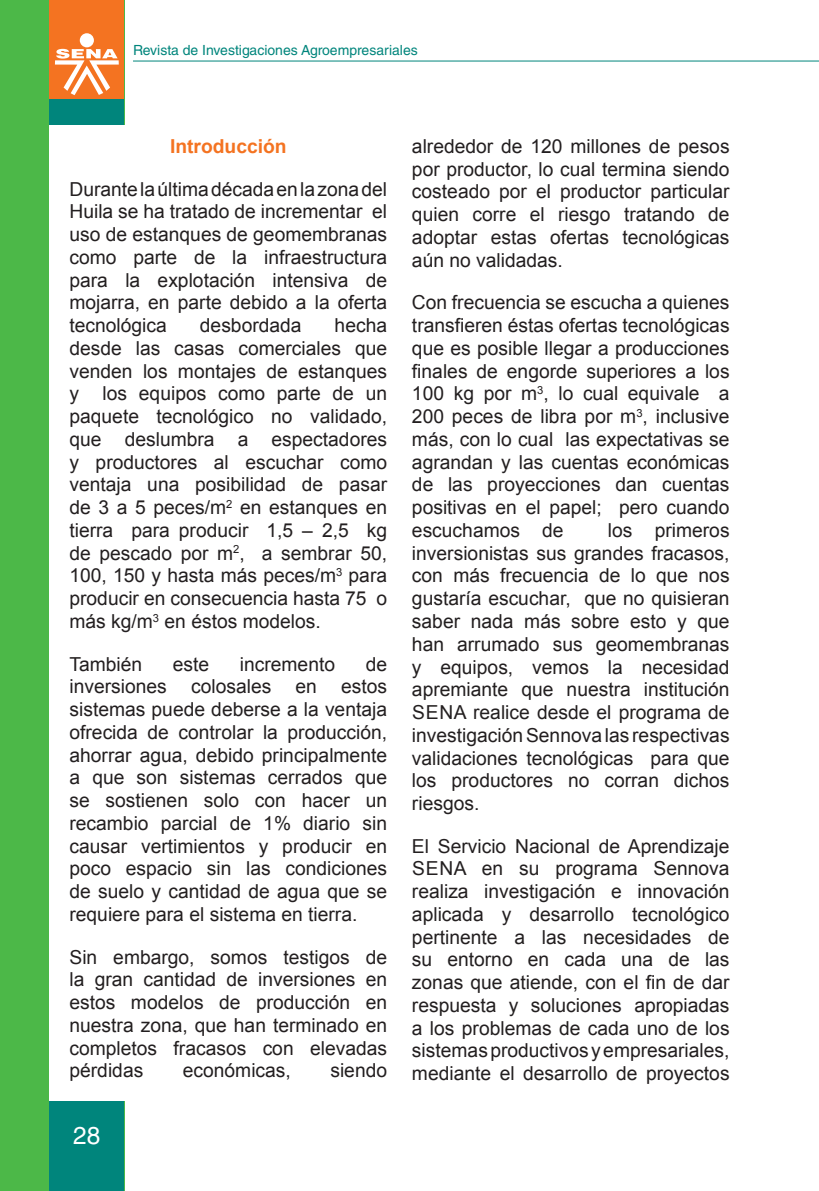
<style>
.page{position:relative;width:819px;height:1191px;background:#fff}
.page>*{position:absolute;margin:0;border:0;box-sizing:border-box;transform-origin:0 0}
.t1{font:24.5px "Helvetica LT Std";color:#fff}
.t2{font:19.25px/22.8px "Arial";color:#231f20;text-align:justify}
.t3{font:700 19.25px "Arial";color:#f47321}
.t4{font:14px "Helvetica LT Std";color:#00857c}
</style>
<div class="page">
<div style="left:0;top:0;width:124px;height:1191px;background:#4cb848"></div>
<div style="left:50px;top:0;width:74px;height:99px;background:#f47321"></div>
<div style="left:50px;top:99px;width:74px;height:1092px;background:#00857c"></div>
<hr style="left:133px;top:61px;width:686px;height:1px;background:#00857c">
<div style="left:80px;top:33px;width:14px;height:14px;background:#fff;border-radius:50%"></div>
<svg style="left:55px;top:49px;width:64px;height:46px"></svg>
<div style="left:50px;top:125px;width:678px;height:975px;background:#fff"></div>
<p class="t4" style="left:133px;top:42px;width:286px">Revista de Investigaciones Agroempresariales</p>
<p class="t3" style="left:170px;top:133px;width:118px">Introducción</p>
<p class="t2" style="left:69px;top:177px;width:319px">Durante la última década en la zona del Huila se ha tratado de incrementar el uso de estanques de geomembranas como parte de la infraestructura para la explotación intensiva de mojarra, en parte debido a la oferta tecnológica</p>
<p class="t2" style="left:69px;top:314px;width:319px;text-indent:265px">hecha desde las casas comerciales que venden los montajes de estanques y los equipos como parte de un paquete tecnológico no validado, que deslumbra a espectadores y productores al escuchar como ventaja una posibilidad de pasar de 3 a 5 peces/m<sup>2</sup> en estanques en tierra para producir 1,5 – 2,5 kg de pescado por m<sup>2</sup>, a sembrar 50, 100, 150 y hasta más peces/m<sup>3</sup> para producir en consecuencia hasta 75 o más kg/m<sup>3</sup> en éstos modelos.</p>
<p class="t2" style="left:69px;top:652px;width:74px">También</p>
<p class="t2" style="left:173px;top:652px;width:38px">este</p>
<p class="t2" style="left:240px;top:652px;width:97px">incremento</p>
<p class="t2" style="left:366px;top:652px;width:23px">de</p>
<p class="t2" style="left:69px;top:675px;width:99px">inversiones</p>
<p class="t2" style="left:191px;top:675px;width:82px">colosales</p>
<p class="t2" style="left:295px;top:675px;width:23px">en</p>
<p class="t2" style="left:200px;top:314px;width:103px">desbordada</p>
<p class="t2" style="left:69px;top:675px;width:319px;text-indent:271px">estos sistemas puede deberse a la ventaja ofrecida de controlar la producción, ahorrar agua, debido principalmente a que son sistemas cerrados que se sostienen solo con hacer un recambio parcial de 1% diario sin causar vertimientos y producir en poco espacio sin las condiciones de suelo y cantidad de agua que se requiere para el sistema en tierra.</p>
<p class="t2" style="left:69px;top:945px;width:319px">Sin embargo, somos testigos de la gran cantidad de inversiones en estos modelos de producción en nuestra zona, que han terminado en completos fracasos con elevadas pérdidas</p>
<p class="t2" style="left:183px;top:1059px;width:110px">económicas,</p>
<p class="t2" style="left:330px;top:1059px;width:58px">siendo</p>
<p class="t1" style="left:73px;top:1121px;width:29px">28</p>
<p class="t2" style="left:412px;top:135px;width:319px">alrededor de 120 millones de pesos por productor, lo cual termina siendo costeado por el productor particular quien corre el riesgo tratando de adoptar estas ofertas tecnológicas aún no validadas.</p>
<p class="t2" style="left:412px;top:291px;width:319px">Con frecuencia se escucha a quienes transfieren éstas ofertas tecnológicas que es posible llegar a producciones finales de engorde superiores a los 100 kg por m<sup>3</sup>, lo cual equivale a 200 peces de libra por m<sup>3</sup>, inclusive más, con lo cual las expectativas se agrandan y las cuentas económicas de las proyecciones dan cuentas positivas en el papel; pero cuando escuchamos de</p>
<p class="t2" style="left:412px;top:518px;width:319px;text-indent:196px">los primeros inversionistas sus grandes fracasos, con más frecuencia de lo que nos gustaría escuchar, que no quisieran saber nada más sobre esto y que han arrumado sus geomembranas y equipos, vemos la necesidad apremiante que nuestra institución SENA realice desde el programa de investigación Sennova las respectivas validaciones tecnológicas para que los productores no corran dichos riesgos.</p>
<p class="t2" style="left:412px;top:834px;width:319px">El Servicio Nacional de Aprendizaje SENA en su programa Sennova realiza investigación e innovación aplicada y desarrollo tecnológico pertinente a las necesidades de su entorno en cada una de las zonas que atiende, con el fin de dar respuesta y soluciones apropiadas a los problemas de cada uno de los sistemas productivos y empresariales, mediante el desarrollo de proyectos</p>
</div>
